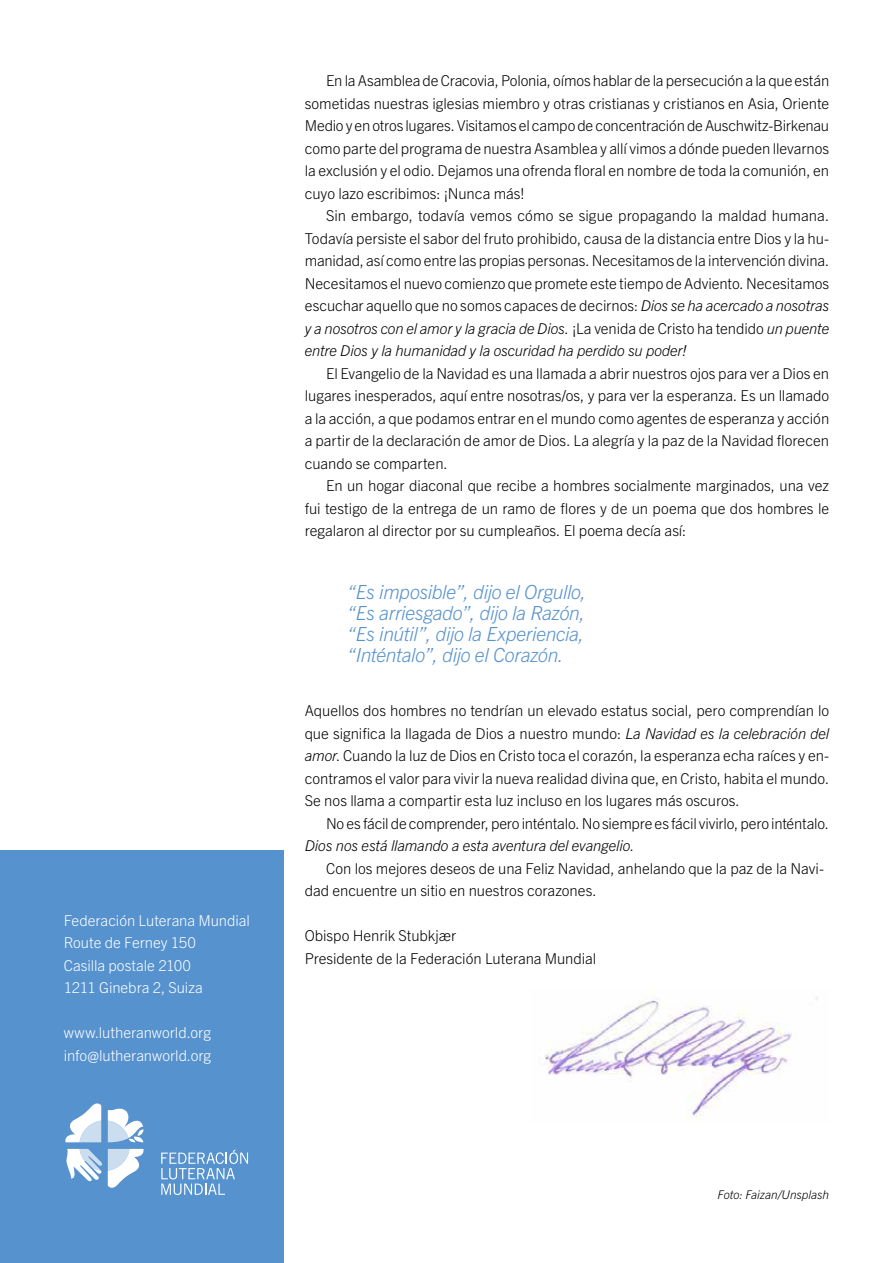
<style>
.page{position:relative;width:893px;height:1263px;background:#fff}
.page>*{position:absolute;margin:0;border:0;box-sizing:border-box;transform-origin:0 0}
.t1{font:italic 300 19.5px/21px "Trade Gothic Next LT Pro";letter-spacing:-.02em;color:#5692ce;text-align:justify}
.t2{font:300 15px/22.5px "Trade Gothic Next LT Pro";letter-spacing:-.005em;color:#000;text-align:justify}
.t3{font:300 15px/22.5px "Trade Gothic Next LT Pro";color:#fff}
.t4{font:italic 300 12px "Trade Gothic Next LT Pro";letter-spacing:-.01em;color:#000}
.s1{font-style:italic}
</style>
<div class="page">
<div style="left:0;top:850px;width:283px;height:413px;background:#5692ce"></div>
<svg style="left:161px;top:1150px;width:87px;height:45px"></svg>
<svg style="left:65px;top:1103px;width:36px;height:39px"></svg>
<svg style="left:108px;top:1108px;width:36px;height:35px"></svg>
<svg style="left:66px;top:1149px;width:78px;height:39px"></svg>
<img style="left:539px;top:997px;width:279px;height:125px">
<p class="t3" style="left:64px;top:908px;width:188px">Federación Luterana Mundial<br>Route de Ferney 150<br>Casilla postale 2100<br>1211 Ginebra 2, Suiza</p>
<p class="t3" style="left:64px;top:1021px;width:149px">www.lutheranworld.org info@lutheranworld.org</p>
<p class="t2" style="left:305px;top:69px;width:526px;text-indent:21px">En la Asamblea de Cracovia, Polonia, oímos hablar de la persecución a la que están sometidas nuestras iglesias miembro y otras cristianas y cristianos en Asia, Oriente Medio y en otros lugares. Visitamos el campo de concentración de Auschwitz-Birkenau como parte del programa de nuestra Asamblea y allí vimos a dónde pueden llevarnos la exclusión y el odio. Dejamos una ofrenda floral en nombre de toda la comunión, en cuyo lazo escribimos: ¡Nunca más!</p>
<p class="t2" style="left:305px;top:204px;width:526px;text-indent:21px">Sin embargo, todavía vemos cómo se sigue propagando la maldad humana.<br>Todavía persiste el sabor del fruto prohibido, causa de la distancia entre Dios y la hu&shy;manidad, así como entre las propias personas. Necesitamos de la intervención divina.<br>Necesitamos el nuevo comienzo que promete este tiempo de Adviento. Necesitamos escuchar aquello que no somos capaces de decirnos: <span class="s1">Dios se ha acercado a nosotras y a nosotros con el amor y la gracia de Dios.</span> ¡La venida de Cristo ha tendido <span class="s1">un puente entre Dios y la humanidad y la oscuridad ha perdido su poder!</span></p>
<p class="t2" style="left:305px;top:361px;width:526px;text-indent:21px">El Evangelio de la Navidad es una llamada a abrir nuestros ojos para ver a Dios en lugares inesperados, aquí entre nosotras/os, y para ver la esperanza. Es un llamado a la acción, a que podamos entrar en el mundo como agentes de esperanza y acción a partir de la declaración de amor de Dios. La alegría y la paz de la Navidad florecen cuando se comparten.</p>
<p class="t2" style="left:305px;top:474px;width:526px;text-indent:21px">En un hogar diaconal que recibe a hombres socialmente marginados, una vez fui testigo de la entrega de un ramo de flores y de un poema que dos hombres le regalaron al director por su cumpleaños. El poema decía así:</p>
<h1 class="t1" style="left:347px;top:580px;width:241px">“Es imposible”, dijo el Orgullo, “Es arriesgado”, dijo la Razón, “Es inútil”, dijo la Experiencia, “Inténtalo”, dijo el Corazón.</h1>
<p class="t2" style="left:305px;top:699px;width:526px">Aquellos dos hombres no tendrían un elevado estatus social, pero comprendían lo que significa la llagada de Dios a nuestro mundo: <span class="s1">La Navidad es la celebración del amor</span>. Cuando la luz de Dios en Cristo toca el corazón, la esperanza echa raíces y en&shy;contramos el valor para vivir la nueva realidad divina que, en Cristo, habita el mundo.<br>Se nos llama a compartir esta luz incluso en los lugares más oscuros.</p>
<p class="t2" style="left:305px;top:811px;width:526px;text-indent:21px">No es fácil de comprender, pero inténtalo. No siempre es fácil vivirlo, pero inténtalo.<br><span class="s1">Dios nos está llamando a esta aventura del evangelio</span>.</p>
<p class="t2" style="left:305px;top:856px;width:521px;text-indent:21px">Con los mejores deseos de una Feliz Navidad, anhelando que la paz de la Navi&shy;dad encuentre un sitio en nuestros corazones.</p>
<p class="t2" style="left:305px;top:924px;width:293px">Obispo Henrik Stubkjær<br>Presidente de la Federación Luterana Mundial</p>
<p class="t4" style="left:718px;top:1186px;width:113px">Foto: Faizan/Unsplash</p>
</div>
